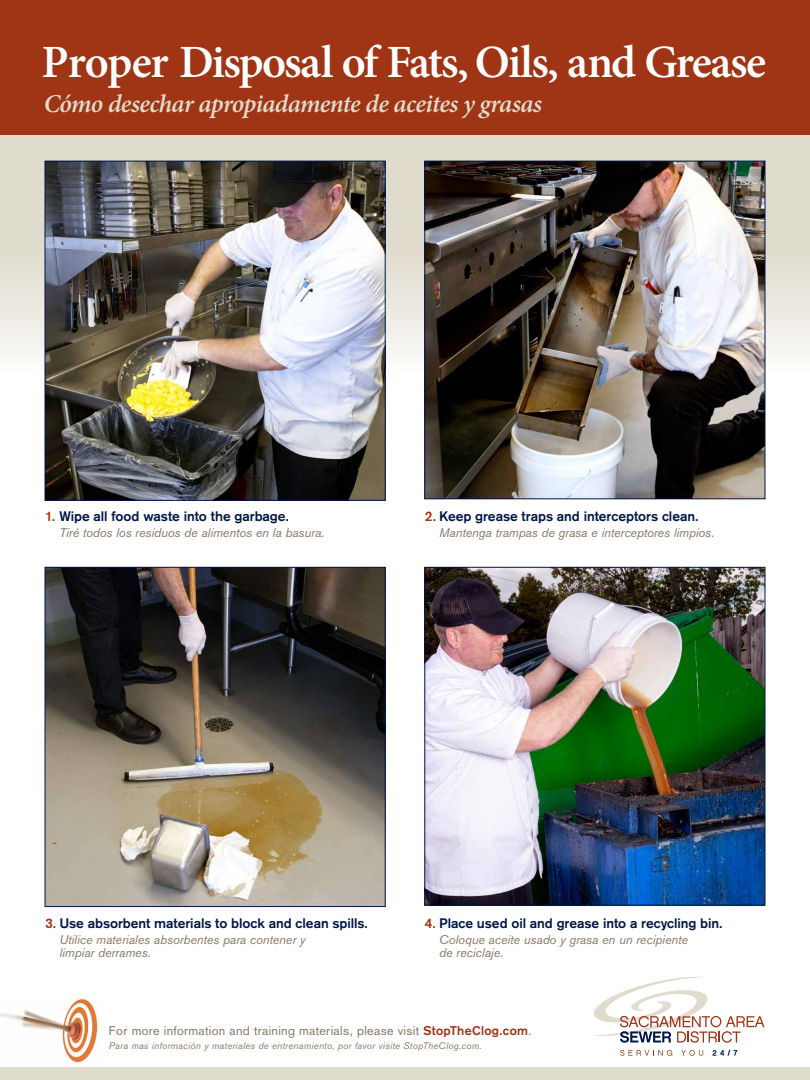
<style>
.page{position:relative;width:810px;height:1080px;background:#fff}
.page>*{position:absolute;margin:0;border:0;box-sizing:border-box;transform-origin:0 0}
.t1{font:600 46.25px "Minion Pro";letter-spacing:-.035em;color:#fff}
.t2{font:italic 600 25.62px "Minion Pro";letter-spacing:-.025em;color:#e0dccd}
.t3{font:500 13.75px "Akzidenz Grotesk BE";letter-spacing:-.005em;color:#001648}
.t4{font:italic 12.5px/13.1px "Akzidenz Grotesk BE";letter-spacing:-.005em;color:#867869}
.t5{font:12.5px "Akzidenz Grotesk";letter-spacing:.025em;color:#867869}
.t6{font:italic 9.38px "Akzidenz Grotesk BE";letter-spacing:.025em;color:#867869}
.s1{color:#9f3515}
.s2{font-weight:700;color:#9f3515}
</style>
<div class="page">
<img style="left:0;top:995px;width:101px;height:70px">
<div style="left:0;top:0;width:810px;height:136px;background:#9f3515"></div>
<svg style="left:0;top:136px;width:810px;height:248px;background:#e3e0d4"></svg>
<div style="left:0;top:1067px;width:810px;height:13px;background:#e0dccd"></div>
<svg style="left:620px;top:1050px;width:52px;height:6px"></svg>
<svg style="left:681px;top:1050px;width:22px;height:6px"></svg>
<svg style="left:713px;top:1050px;width:24px;height:6px"></svg>
<svg style="left:594px;top:977px;width:170px;height:66px"></svg>
<img style="left:47px;top:163px;width:337px;height:336px">
<div style="left:45px;top:161px;width:341px;height:340px;border:1px solid #001648"></div>
<img style="left:426px;top:569px;width:337px;height:334px">
<div style="left:424px;top:567px;width:341px;height:338px;border:1px solid #001648"></div>
<img style="left:47px;top:569px;width:337px;height:336px">
<div style="left:45px;top:567px;width:341px;height:340px;border:1px solid #001648"></div>
<img style="left:426px;top:163px;width:337px;height:334px">
<div style="left:424px;top:161px;width:341px;height:338px;border:1px solid #001648"></div>
<h1 class="t1" style="left:42px;top:30px;width:726px">Proper Disposal of Fats, Oils, and Grease</h1>
<h2 class="t2" style="left:44px;top:86px;width:500px">Cómo desechar apropiadamente de aceites y grasas</h2>
<p class="t3" style="left:45px;top:508px;width:245px"><span class="s1">1.</span> Wipe all food waste into the garbage.</p>
<p class="t4" style="left:59px;top:526px;width:266px">Tiré todos los residuos de alimentos en la basura.</p>
<p class="t3" style="left:425px;top:508px;width:275px"><span class="s1">2.</span> Keep grease traps and interceptors clean.</p>
<p class="t4" style="left:439px;top:526px;width:277px">Mantenga trampas de grasa e interceptores limpios.</p>
<p class="t3" style="left:45px;top:915px;width:324px"><span class="s1">3.</span> Use absorbent materials to block and clean spills.</p>
<p class="t4" style="left:59px;top:933px;width:248px">Utilice materiales absorbentes para contener y limpiar derrames.</p>
<p class="t3" style="left:425px;top:915px;width:299px"><span class="s1">4.</span> Place used oil and grease into a recycling bin.</p>
<p class="t4" style="left:439px;top:933px;width:250px">Coloque aceite usado y grasa en un recipiente de reciclaje.</p>
<p class="t5" style="left:109px;top:1023px;width:424px">For more information and training materials, please visit <span class="s2">StopTheClog.com</span>.</p>
<p class="t6" style="left:109px;top:1040px;width:374px">Para mas información y materiales de entrenamiento, por favor visite StopTheClog.com.</p>
</div>
